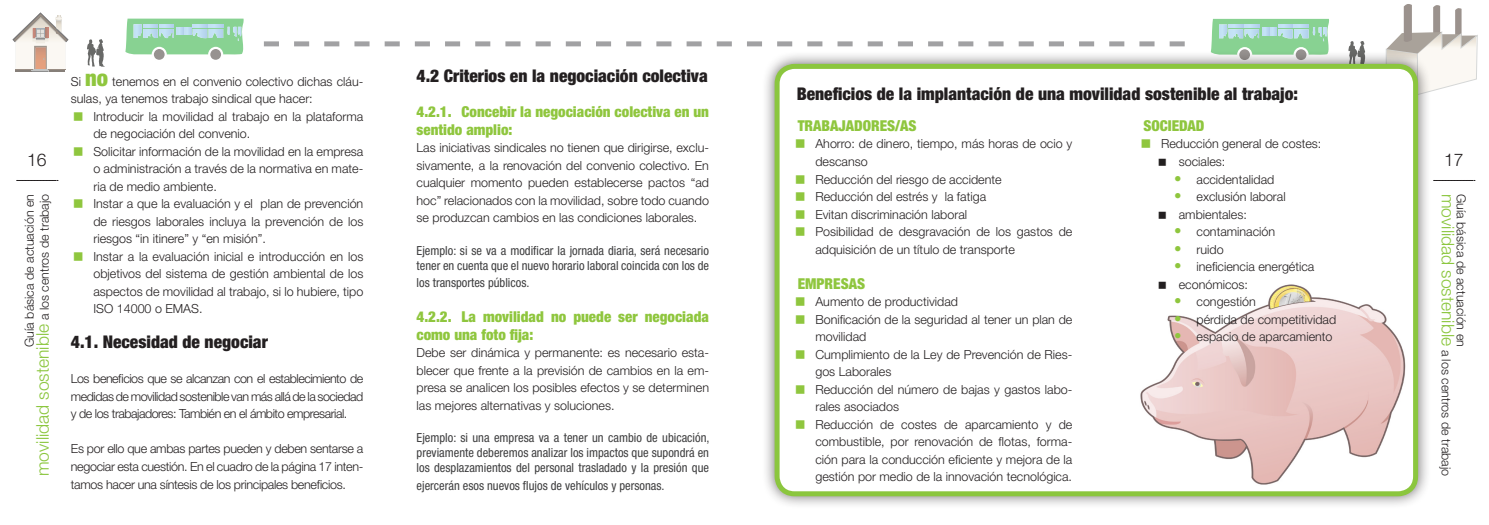
<style>
.page{position:relative;width:1489px;height:525px;background:#fff}
.page>*{position:absolute;margin:0;border:0;box-sizing:border-box;transform-origin:0 0}
.t1{font:900 condensed 17.5px "Helvetica Neue LT Std";color:#231f20}
.t2{font:300 17.5px "Helvetica Neue LT Std";color:#8bc63e}
.t3{font:300 17.5px "Helvetica Neue LT Std";color:#231f20}
.t4{font:900 condensed 15px/17.5px "Helvetica Neue LT Std";color:#8fc63e}
.t5{font:300 12.5px/17.5px "Helvetica Neue LT Std";color:#231f20;text-align:justify}
.t6{font:condensed 12.5px/15px "Helvetica Neue LT Std";color:#3e3e3f}
.s1{font-size:17.5px;color:#8bc63e}
.s2{font-weight:900;font-stretch:condensed;font-size:22.5px;color:#8fc63e}
.s3{font-weight:900;font-stretch:condensed;font-size:15px;color:#8fc63e}
</style>
<div class="page">
<svg style="left:17px;top:180px;width:41px;height:1px"></svg>
<svg style="left:12px;top:13px;width:56px;height:59px"></svg>
<svg style="left:87px;top:39px;width:18px;height:28px"></svg>
<img style="left:56px;top:17px;width:6px;height:17px">
<svg style="left:125px;top:19px;width:119px;height:41px;background:#a7d9b7"></svg>
<svg style="left:1436px;top:180px;width:38px;height:1px"></svg>
<svg style="left:1385px;top:4px;width:92px;height:86px"></svg>
<svg style="left:1348px;top:41px;width:17px;height:9px"></svg>
<svg style="left:1211px;top:19px;width:118px;height:31px;background:#9bd6b0"></svg>
<svg style="left:264px;top:41px;width:920px;height:5px"></svg>
<div style="left:761px;top:50px;width:675px;height:465px;background:#231f20;opacity:.65"></div>
<div style="left:777px;top:66px;width:638px;height:427px;background:#fff;border-radius:18px"></div>
<div style="left:774px;top:64px;width:643px;height:432px;border:5px solid #8bc63e;border-radius:18px"></div>
<img style="left:1140px;top:284px;width:266px;height:201px">
<svg style="left:1158px;top:284px;width:7px;height:4px"></svg>
<h1 class="t3" style="left:27px;top:149px;width:21px">16</h1>
<p class="t5" style="left:22px;top:476px;width:283px;line-height:15px;text-align:right;rotate:-90deg">Guía básica de actuación en<br><span class="s1">movilidad sostenible</span> a los centros de trabajo</p>
<p class="t5" style="left:71px;top:72px;width:294px">Si <span class="s2">no</span> tenemos en el convenio colectivo dichas cláu&shy;sulas, ya tenemos trabajo sindical que hacer:</p>
<p class="t5" style="left:93px;top:107px;width:271px">Introducir la movilidad al trabajo en la plataforma de negociación del convenio.</p>
<p class="t5" style="left:93px;top:142px;width:271px">Solicitar información de la movilidad en la empresa o administración a través de la normativa en mate&shy;ria de medio ambiente.</p>
<p class="t5" style="left:93px;top:195px;width:271px">Instar a que la evaluación y el plan de prevención de riesgos laborales incluya la prevención de los riesgos “in itinere” y “en misión”.</p>
<p class="t5" style="left:93px;top:247px;width:271px">Instar a la evaluación inicial e introducción en los objetivos del sistema de gestión ambiental de los aspectos de movilidad al trabajo, si lo hubiere, tipo ISO 14000 o EMAS.</p>
<p class="t1" style="left:71px;top:331px;width:198px">4.1. Necesidad de negociar</p>
<p class="t5" style="left:71px;top:370px;width:294px">Los beneficios que se alcanzan con el establecimiento de medidas de movilidad sostenible van más allá de la sociedad y de los trabajadores: También en el ámbito empresarial.</p>
<p class="t5" style="left:71px;top:440px;width:294px">Es por ello que ambas partes pueden y deben sentarse a negociar esta cuestión. En el cuadro de la página 17 inten&shy;tamos hacer una síntesis de los principales beneficios.</p>
<p class="t1" style="left:416px;top:65px;width:293px">4.2 Criterios en la negociación colectiva</p>
<p class="t4" style="left:416px;top:103px;width:294px">4.2.1. Concebir la negociación colectiva en un sentido amplio:</p>
<p class="t5" style="left:416px;top:138px;width:294px">Las iniciativas sindicales no tienen que dirigirse, exclu&shy;sivamente, a la renovación del convenio colectivo. En cualquier momento pueden establecerse pactos “ad hoc” relacionados con la movilidad, sobre todo cuando se produzcan cambios en las condiciones laborales.</p>
<p class="t6" style="left:416px;top:242px;width:294px">Ejemplo: si se va a modificar la jornada diaria, será necesario tener en cuenta que el nuevo horario laboral coincida con los de</p>
<p class="t6" style="left:416px;top:275px;width:114px">los transportes públicos.</p>
<p class="t4" style="left:416px;top:308px;width:294px">4.2.2. La movilidad no puede ser negociada como una foto fija:</p>
<p class="t5" style="left:416px;top:343px;width:294px">Debe ser dinámica y permanente: es necesario esta&shy;blecer que frente a la previsión de cambios en la em&shy;presa se analicen los posibles efectos y se determinen las mejores alternativas y soluciones.</p>
<p class="t6" style="left:416px;top:430px;width:294px;text-align:justify">Ejemplo: si una empresa va a tener un cambio de ubicación, previamente deberemos analizar los impactos que supondrá en los desplazamientos del personal trasladado y la presión que</p>
<p class="t6" style="left:416px;top:477px;width:249px">ejercerán esos nuevos flujos de vehículos y personas.</p>
<p class="t1" style="left:796px;top:83px;width:503px">Beneficios de la implantación de una movilidad sostenible al trabajo:</p>
<p class="t4" style="left:797px;top:117px;width:120px">TRABAJADORES/AS</p>
<p class="t5" style="left:815px;top:135px;width:258px">Ahorro: de dinero, tiempo, más horas de ocio y descanso</p>
<p class="t5" style="left:815px;top:170px;width:188px">Reducción del riesgo de accidente</p>
<p class="t5" style="left:815px;top:187px;width:172px">Reducción del estrés y la fatiga</p>
<p class="t5" style="left:815px;top:205px;width:153px">Evitan discriminación laboral</p>
<p class="t5" style="left:815px;top:222px;width:258px">Posibilidad de desgravación de los gastos de adquisición de un título de transporte</p>
<p class="t4" style="left:797px;top:274px;width:69px">EMPRESAS</p>
<p class="t5" style="left:815px;top:292px;width:144px">Aumento de productividad</p>
<p class="t5" style="left:815px;top:310px;width:258px">Bonificación de la seguridad al tener un plan de movilidad</p>
<p class="t5" style="left:815px;top:345px;width:258px">Cumplimiento de la Ley de Prevención de Ries&shy;gos Laborales</p>
<p class="t5" style="left:815px;top:380px;width:258px">Reducción del número de bajas y gastos labo&shy;rales asociados</p>
<p class="t5" style="left:815px;top:415px;width:258px">Reducción de costes de aparcamiento y de combustible, por renovación de flotas, forma&shy;ción para la conducción eficiente y mejora de la gestión por medio de la innovación tecnológica.</p>
<p class="t4" style="left:1143px;top:117px;width:63px">SOCIEDAD</p>
<p class="t5" style="left:1160px;top:135px;width:162px">Reducción general de costes:</p>
<p class="t5" style="left:1178px;top:152px;width:48px">sociales:</p>
<p class="t5" style="left:1173px;top:170px;width:102px"><span class="s3">•</span> accidentalidad</p>
<p class="t5" style="left:1173px;top:187px;width:113px"><span class="s3">•</span> exclusión laboral</p>
<p class="t5" style="left:1178px;top:205px;width:70px">ambientales:</p>
<p class="t5" style="left:1173px;top:222px;width:103px"><span class="s3">•</span> contaminación</p>
<p class="t5" style="left:1173px;top:240px;width:51px"><span class="s3">•</span> ruido</p>
<p class="t5" style="left:1173px;top:257px;width:142px"><span class="s3">•</span> ineficiencia energética</p>
<p class="t5" style="left:1178px;top:275px;width:71px">económicos:</p>
<p class="t5" style="left:1173px;top:292px;width:83px"><span class="s3">•</span> congestión</p>
<p class="t5" style="left:1173px;top:310px;width:164px"><span class="s3">•</span> pérdida de competitividad</p>
<p class="t5" style="left:1173px;top:327px;width:160px"><span class="s3">•</span> espacio de aparcamiento</p>
<h1 class="t3" style="left:1443px;top:149px;width:21px">17</h1>
<h1 class="t2" style="left:1458px;top:194px;width:153px;rotate:90deg">movilidad sostenible</h1>
<p class="t5" style="left:1470px;top:194px;width:154px;rotate:90deg">Guía básica de actuación en</p>
<p class="t5" style="left:1455px;top:349px;width:128px;rotate:90deg">a los centros de trabajo</p>
</div>
